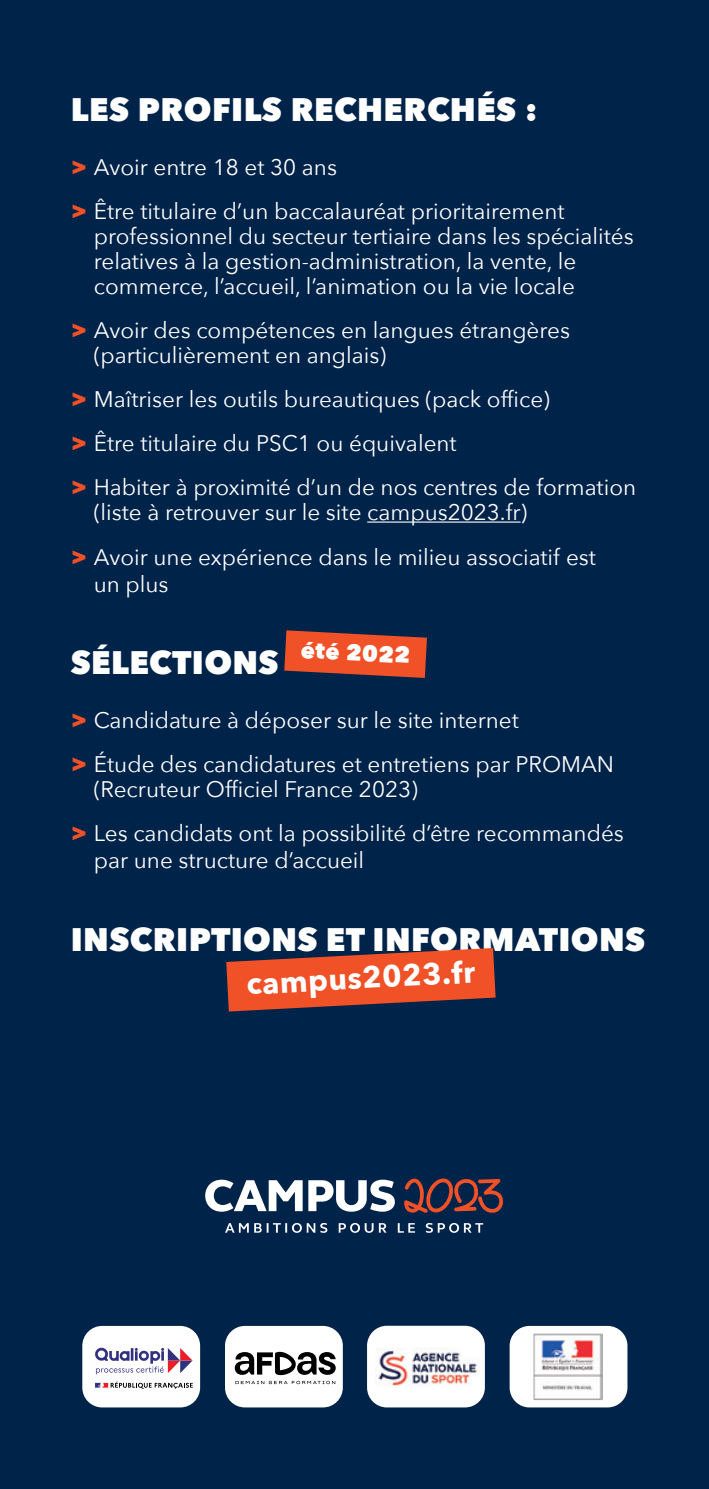
<style>
.page{position:relative;width:709px;height:1489px;background:#fff}
.page>*{position:absolute;margin:0;border:0;box-sizing:border-box;transform-origin:0 0}
.t1{font:800 32.5px "Avenir Next";letter-spacing:.01em;color:#fff}
.t2{font:700 30px "Avenir Next";color:#fff}
.t3{font:22.5px/44.2px "Avenir Next";color:#fff}
.t4{font:800 22.5px "Avenir Next";color:#fff}
.s1{font-weight:800;font-size:25px;color:#f05127}
</style>
<div class="page">
<div style="left:0;top:0;width:709px;height:1488px;background:#002349"></div>
<div style="left:82px;top:1325px;width:118px;height:82px;background:#fff;border-radius:20px"></div>
<div style="left:509px;top:1325px;width:118px;height:82px;background:#fff;border-radius:20px"></div>
<div style="left:367px;top:1325px;width:118px;height:82px;background:#fff;border-radius:20px"></div>
<div style="left:225px;top:1325px;width:118px;height:82px;background:#fff;border-radius:20px"></div>
<svg style="left:95px;top:1347px;width:97px;height:27px"></svg>
<svg style="left:95px;top:1381px;width:98px;height:7px"></svg>
<svg style="left:235px;top:1351px;width:101px;height:32px"></svg>
<img style="left:533px;top:1333px;width:69px;height:66px">
<img style="left:375px;top:1348px;width:102px;height:38px">
<svg style="left:225px;top:1223px;width:258px;height:9px"></svg>
<svg style="left:205px;top:1179px;width:190px;height:32px"></svg>
<svg style="left:404px;top:1178px;width:100px;height:34px"></svg>
<hr style="left:367px;top:521px;width:153px;height:1px;background:#fff">
<svg style="left:226px;top:948px;width:269px;height:63px"></svg>
<svg style="left:284px;top:630px;width:143px;height:48px"></svg>
<h1 class="t1" style="left:71px;top:90px;width:468px">LES PROFILS RECHERCHÉS :</h1>
<p class="t3" style="left:71px;top:144px;width:495px"><span class="s1">&gt;</span> Avoir entre 18 et 30 ans<br><span class="s1">&gt;</span> Être titulaire d’un baccalauréat prioritairement</p>
<p class="t3" style="left:94px;top:222px;width:541px;line-height:25px">professionnel du secteur tertiaire dans les spécialités relatives à la gestion-administration, la vente, le commerce, l’accueil, l’animation ou la vie locale</p>
<p class="t3" style="left:94px;top:316px;width:478px;line-height:25px;text-indent:-23px"><span class="s1">&gt;</span> Avoir des compétences en langues étrangères (particulièrement en anglais)</p>
<p class="t3" style="left:71px;top:376px;width:567px"><span class="s1">&gt;</span> Maîtriser les outils bureautiques (pack office)<br><span class="s1">&gt;</span> Être titulaire du PSC1 ou équivalent<br><span class="s1">&gt;</span> Habiter à proximité d’un de nos centres de formation</p>
<p class="t3" style="left:71px;top:489px;width:526px;text-indent:23px">(liste à retrouver sur le site campus2023.fr)<br><span class="s1">&gt;</span> Avoir une expérience dans le milieu associatif est</p>
<p class="t3" style="left:94px;top:561px;width:76px">un plus</p>
<p class="t4" style="left:302px;top:635px;width:111px;rotate:3deg">été 2022</p>
<h1 class="t1" style="left:71px;top:642px;width:209px">SÉLECTIONS</h1>
<p class="t3" style="left:71px;top:696px;width:545px"><span class="s1">&gt;</span> Candidature à déposer sur le site internet<br><span class="s1">&gt;</span> Étude des candidatures et entretiens par PROMAN</p>
<p class="t3" style="left:71px;top:765px;width:554px;text-indent:23px">(Recruteur Officiel France 2023)<br><span class="s1">&gt;</span> Les candidats ont la possibilité d’être recommandés</p>
<p class="t3" style="left:94px;top:837px;width:272px">par une structure d’accueil</p>
<h1 class="t1" style="left:71px;top:919px;width:576px">INSCRIPTIONS ET INFORMATIONS</h1>
<h2 class="t2" style="left:245px;top:958px;width:230px;rotate:-3deg">campus2023.fr</h2>
</div>
